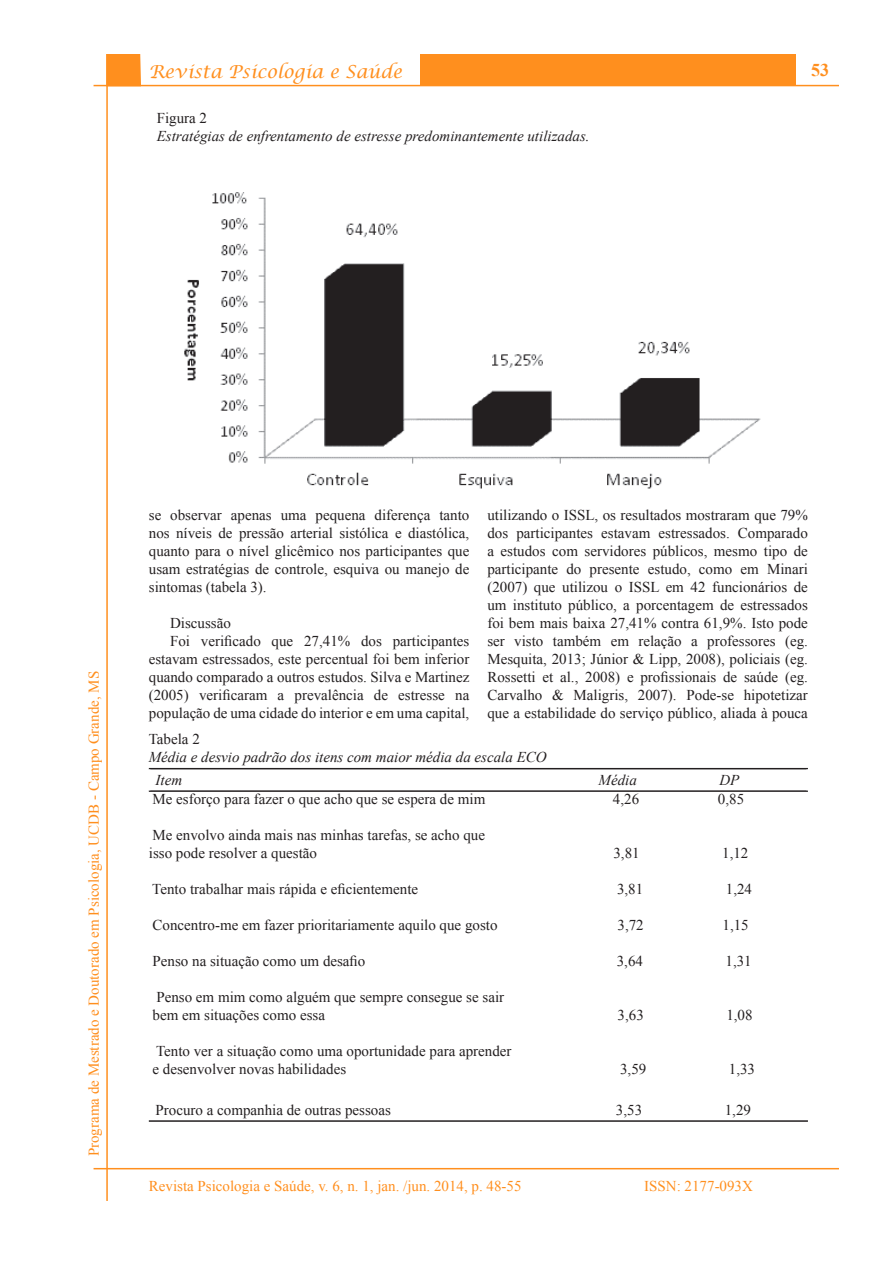
<style>
.page{position:relative;width:893px;height:1263px;background:#fff}
.page>*{position:absolute;margin:0;border:0;box-sizing:border-box;transform-origin:0 0}
.t1{font:italic 18px "Lucida Calligraphy";color:#ff8f1e}
.t2{font:700 18px "Times New Roman";color:#ff8f1e}
.Conteúdo{font:15px/18px "Times New Roman";color:#231f20;text-align:justify}
.Tabela__interno{font:15px "Times New Roman";color:#231f20}
.t3{font:15px "Times New Roman";color:#ff8f1e}
.Tabela_Descrição{font:italic 15px "Times New Roman";color:#231f20}
.Tabela__externo{font:15px "Times New Roman";color:#231f20}
.Tabela_Título_Princi{font:italic 15px "Times New Roman";color:#231f20}
</style>
<div class="page">
<div style="left:420px;top:54px;width:376px;height:32px;background:#ff8f1e"></div>
<svg style="left:108px;top:54px;width:33px;height:31px"></svg>
<hr style="left:94px;top:85px;width:745px;height:1px;background:#ff8f1e">
<hr style="left:106px;top:54px;width:2px;height:1147px;background:#ff8f1e">
<hr style="left:94px;top:1168px;width:745px;height:1px;background:#ff8f1e">
<img style="left:184px;top:192px;width:577px;height:297px">
<hr style="left:149px;top:768px;width:659px;height:1px;background:#231f20">
<hr style="left:149px;top:790px;width:659px;height:2px;background:#231f20">
<hr style="left:149px;top:1120px;width:659px;height:2px;background:#231f20">
<p class="t1" style="left:149px;top:60px;width:255px">Revista Psicologia e Saúde</p>
<p class="Tabela__externo" style="left:157px;top:108px;width:52px">Figura 2</p>
<p class="Tabela_Descrição" style="left:157px;top:126px;width:434px">Estratégias de enfrentamento de estresse predominantemente utilizadas.</p>
<p class="t2" style="left:811px;top:58px;width:19px">53</p>
<p class="t3" style="left:84px;top:1156px;width:487px;rotate:-90deg">Programa de Mestrado e Doutorado em Psicologia, UCDB - Campo Grande, MS</p>
<p class="Conteúdo" style="left:149px;top:505px;width:322px">se observar apenas uma pequena diferença tanto nos níveis de pressão arterial sistólica e diastólica, quanto para o nível glicêmico nos participantes que usam estratégias de controle, esquiva ou manejo de sintomas (tabela 3).</p>
<p class="Conteúdo" style="left:170px;top:613px;width:62px">Discussão</p>
<p class="Conteúdo" style="left:149px;top:631px;width:322px;text-indent:21px">Foi verificado que 27,41% dos participantes estavam estressados, este percentual foi bem inferior quando comparado a outros estudos. Silva e Martinez (2005) verificaram a prevalência de estresse na população de uma cidade do interior e em uma capital,</p>
<p class="Conteúdo" style="left:487px;top:505px;width:322px">utilizando o ISSL, os resultados mostraram que 79% dos participantes estavam estressados. Comparado a estudos com servidores públicos, mesmo tipo de participante do presente estudo, como em Minari (2007) que utilizou o ISSL em 42 funcionários de um instituto público, a porcentagem de estressados foi bem mais baixa 27,41% contra 61,9%. Isto pode ser visto também em relação a professores (eg.<br>Mesquita, 2013; Júnior &amp; Lipp, 2008), policiais (eg.<br>Rossetti et al., 2008) e profissionais de saúde (eg.<br>Carvalho &amp; Maligris, 2007). Pode-se hipotetizar que a estabilidade do serviço público, aliada à pouca</p>
<p class="Tabela__externo" style="left:149px;top:729px;width:53px">Tabela 2</p>
<p class="Tabela_Descrição" style="left:149px;top:747px;width:399px">Média e desvio padrão dos itens com maior média da escala ECO</p>
<p class="Tabela_Título_Princi" style="left:156px;top:770px;width:28px">Item</p>
<p class="Tabela_Título_Princi" style="left:598px;top:770px;width:40px">Média</p>
<p class="Tabela_Título_Princi" style="left:719px;top:770px;width:21px">DP</p>
<p class="Tabela__interno" style="left:153px;top:789px;width:334px">Me esforço para fazer o que acho que se espera de mim</p>
<p class="Tabela__interno" style="left:613px;top:789px;width:28px">4,26</p>
<p class="Tabela__interno" style="left:718px;top:789px;width:28px">0,85</p>
<p class="Tabela__interno" style="left:153px;top:825px;width:334px">Me envolvo ainda mais nas minhas tarefas, se acho que</p>
<p class="Tabela__interno" style="left:149px;top:843px;width:170px">isso pode resolver a questão</p>
<p class="Tabela__interno" style="left:613px;top:843px;width:28px">3,81</p>
<p class="Tabela__interno" style="left:722px;top:843px;width:28px">1,12</p>
<p class="Tabela__interno" style="left:152px;top:879px;width:267px">Tento trabalhar mais rápida e eficientemente</p>
<p class="Tabela__interno" style="left:617px;top:879px;width:28px">3,81</p>
<p class="Tabela__interno" style="left:726px;top:879px;width:28px">1,24</p>
<p class="Tabela__interno" style="left:153px;top:915px;width:346px">Concentro-me em fazer prioritariamente aquilo que gosto</p>
<p class="Tabela__interno" style="left:617px;top:915px;width:28px">3,72</p>
<p class="Tabela__interno" style="left:722px;top:915px;width:28px">1,15</p>
<p class="Tabela__interno" style="left:153px;top:951px;width:214px">Penso na situação como um desafio</p>
<p class="Tabela__interno" style="left:617px;top:951px;width:28px">3,64</p>
<p class="Tabela__interno" style="left:725px;top:951px;width:28px">1,31</p>
<p class="Tabela__interno" style="left:156px;top:987px;width:349px">Penso em mim como alguém que sempre consegue se sair</p>
<p class="Tabela__interno" style="left:153px;top:1005px;width:174px">bem em situações como essa</p>
<p class="Tabela__interno" style="left:618px;top:1005px;width:28px">3,63</p>
<p class="Tabela__interno" style="left:726px;top:1005px;width:28px">1,08</p>
<p class="Tabela__interno" style="left:156px;top:1041px;width:357px">Tento ver a situação como uma oportunidade para aprender</p>
<p class="Tabela__interno" style="left:153px;top:1059px;width:195px">e desenvolver novas habilidades</p>
<p class="Tabela__interno" style="left:620px;top:1059px;width:28px">3,59</p>
<p class="Tabela__interno" style="left:729px;top:1059px;width:28px">1,33</p>
<p class="Tabela__interno" style="left:156px;top:1100px;width:237px">Procuro a companhia de outras pessoas</p>
<p class="Tabela__interno" style="left:616px;top:1100px;width:28px">3,53</p>
<p class="Tabela__interno" style="left:725px;top:1100px;width:28px">1,29</p>
<p class="t3" style="left:149px;top:1175px;width:374px">Revista Psicologia e Saúde, v. 6, n. 1, jan. /jun. 2014, p. 48-55</p>
<p class="t3" style="left:644px;top:1175px;width:110px">ISSN: 2177-093X</p>
</div>
